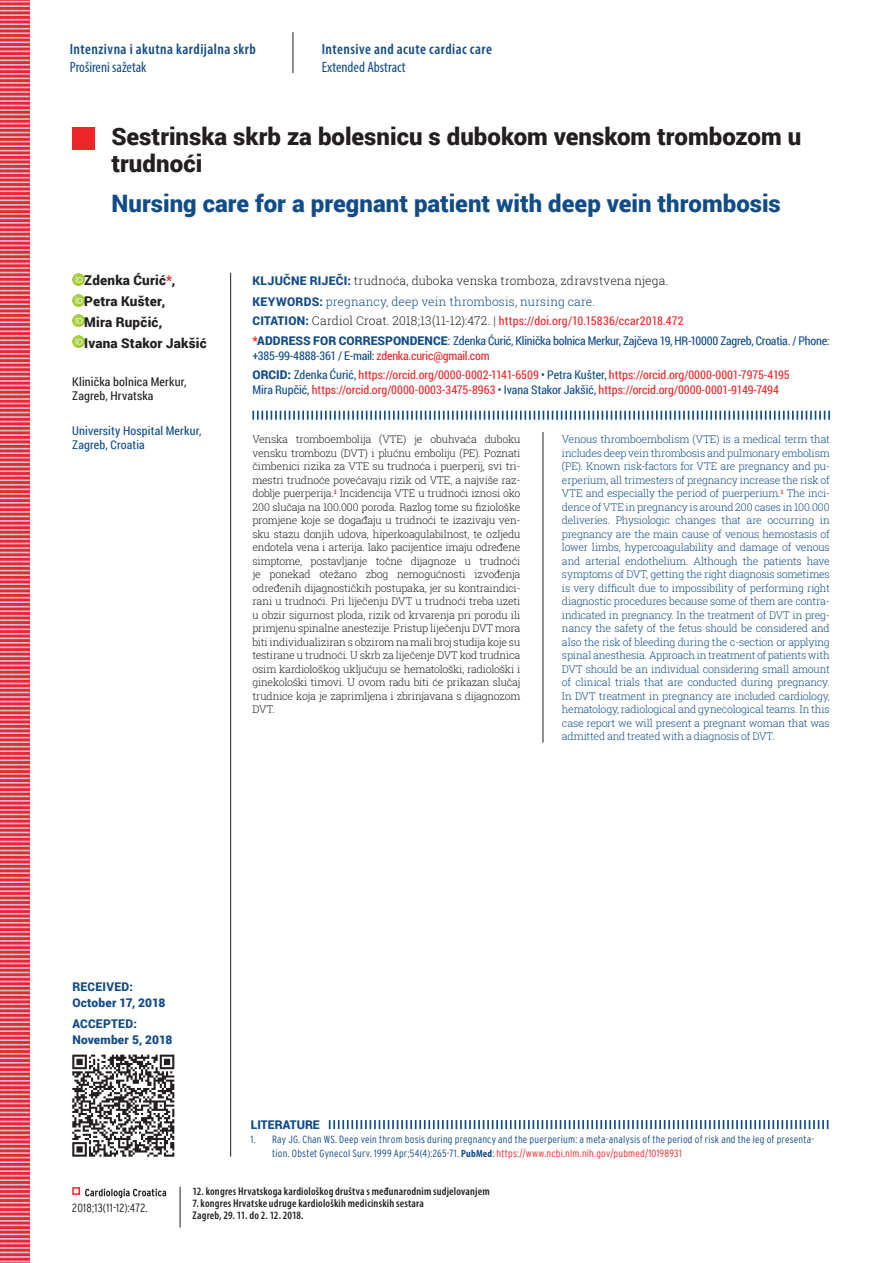
<style>
.page{position:relative;width:893px;height:1263px;background:#fff}
.page>*{position:absolute;margin:0;border:0;box-sizing:border-box;transform-origin:0 0}
.t1{font:900 24px/27px "Roboto";color:#231f20}
.t2{font:900 24px "Roboto";color:#124c87}
.t3{font:600 condensed 15px "Myriad Pro";letter-spacing:.03em;color:#124c87}
.t4{font:condensed 15px "Myriad Pro";color:#124c87}
.t5{font:900 13.5px/20.7px "Roboto";letter-spacing:.015em;color:#231f20}
.t6{font:12px/15px "Roboto Condensed";color:#ee2629}
.t7{font:12px/15px "Roboto Condensed";letter-spacing:-.015em;color:#124c87}
.t8{font:300 12px/20.7px "Roboto Slab";letter-spacing:.01em;color:#231f20}
.t9{font:900 12px/16.5px "Roboto";letter-spacing:.015em;color:#124c87}
.t10{font:12px/13.5px "Roboto Condensed";letter-spacing:.015em;color:#124c87}
.t11{font:12px/13.5px "Roboto Condensed";letter-spacing:.015em;color:#231f20}
.t12{font:300 condensed 12px "Interstate";letter-spacing:.015em;color:#231f20}
.t13{font:600 condensed 11.25px/12px "Myriad Pro";letter-spacing:.015em;color:#231f20}
.t14{font:300 10.5px/13.5px "Roboto Slab";letter-spacing:-.02em;color:#124c87;text-align:justify}
.t15{font:300 10.5px/13.5px "Roboto Slab";letter-spacing:-.02em;color:#231f20;text-align:justify}
.t16{font:300 condensed 10.5px/13.5px "Interstate";letter-spacing:.02em;color:#124c87}
.s1{color:#ee2629}
.s2{font-family:"Roboto";font-weight:900;color:#124c87}
.s3{color:#124c87}
.s4{font-family:"Roboto Slab";font-weight:300;color:#231f20}
.s5{font-family:"Roboto";font-weight:900}
.s6{font-family:"Roboto"}
.s7{font-family:"Myriad Pro";font-weight:700}
</style>
<div class="page">
<svg style="left:85px;top:1188px;width:81px;height:10px"></svg>
<div style="left:72px;top:1187px;width:8px;height:8px;border:2px solid #ee2629"></div>
<hr style="left:180px;top:1187px;width:1px;height:40px;background:#231f20">
<hr style="left:293px;top:32px;width:1px;height:41px;background:#1f2020">
<svg style="left:0;top:0;width:30px;height:1263px;background:#e05f6d"></svg>
<div style="left:72px;top:128px;width:23px;height:22px;background:#ee2629"></div>
<svg style="left:72px;top:273px;width:12px;height:12px"></svg>
<svg style="left:72px;top:294px;width:12px;height:12px"></svg>
<svg style="left:72px;top:315px;width:12px;height:12px"></svg>
<svg style="left:72px;top:335px;width:12px;height:13px"></svg>
<hr style="left:230px;top:273px;width:1px;height:884px;background:#231f20">
<svg style="left:252px;top:411px;width:578px;height:9px"></svg>
<svg style="left:329px;top:1120px;width:499px;height:9px"></svg>
<hr style="left:543px;top:432px;width:1px;height:311px;background:#231f20">
<svg style="left:72px;top:1055px;width:102px;height:102px"></svg>
<h2 class="t3" style="left:70px;top:41px;width:187px">Intenzivna i akutna kardijalna skrb</h2>
<h2 class="t4" style="left:70px;top:58px;width:78px">Prošireni sažetak</h2>
<h2 class="t3" style="left:322px;top:41px;width:172px">Intensive and acute cardiac care</h2>
<h2 class="t4" style="left:322px;top:58px;width:85px">Extended Abstract</h2>
<h1 class="t1" style="left:111px;top:122px;width:691px">Sestrinska skrb za bolesnicu s dubokom venskom trombozom u trudnoći</h1>
<h1 class="t2" style="left:111px;top:186px;width:671px">Nursing care for a pregnant patient with deep vein thrombosis</h1>
<p class="t5" style="left:84px;top:270px;width:124px">Zdenka Ćurić<span class="s1">*</span>,<br>Petra Kušter,<br>Mira Rupčić,<br>Ivana Stakor Jakšić</p>
<p class="t11" style="left:72px;top:375px;width:116px">Klinička bolnica Merkur,<br>Zagreb, Hrvatska</p>
<p class="t10" style="left:72px;top:424px;width:131px">University Hospital Merkur,<br>Zagreb, Croatia</p>
<p class="t8" style="left:252px;top:270px;width:417px"><span class="s2">KLJUČNE RIJEČI:</span> trudnoća, duboka venska tromboza, zdravstvena njega.<br><span class="s2">KEYWORDS:</span> <span class="s3">pregnancy, deep vein thrombosis, nursing care.</span></p>
<p class="t6" style="left:252px;top:313px;width:433px"><span class="s2">CITATION:</span> <span class="s4">Cardiol Croat. 2018;13(11-12):472. |</span> https://doi.org/10.15836/ccar2018.472</p>
<p class="t9" style="left:252px;top:331px;width:103px"><span class="s1">*</span>Address for corr</p>
<p class="t7" style="left:252px;top:332px;width:579px;text-indent:118px"><span class="s5">espon dence</span><span class="s6">:</span> Zdenka Ćurić, Klinička bolnica Merkur, Zajčeva 19, HR-10000 Zagreb, Croatia. / Phone: +385-99-4888-361 / E-mail: <span class="s1">zdenka.curic@gmail.com</span></p>
<p class="t6" style="left:252px;top:367px;width:539px"><span class="s2">ORCID:</span> <span class="s3">Zdenka Ćurić,</span> https://orcid.org/0000-0002-1141-6509 <span class="s3">• Petra Kušter,</span> https://orcid.org/0000-0001-7975-4195<br><span class="s3">Mira Rupčić,</span> https://orcid.org/0000-0003-3475-8963 <span class="s3">• Ivana Stakor Jakšić,</span> https://orcid.org/0000-0001-9149-7494</p>
<p class="t15" style="left:252px;top:432px;width:269px">Venska tromboembolija (VTE) je obuhvaća duboku vensku trombozu (DVT) i plućnu emboliju (PE). Poznati čimbenici rizika za VTE su trudnoća i puerperij, svi tri&shy;mestri trudnoće povećavaju rizik od VTE, a najviše raz&shy;doblje puerperija.<sup>1</sup> Incidencija VTE u trudnoći iznosi oko 200 slučaja na 100.000 poroda. Razlog tome su fiziološke promjene koje se događaju u trudnoći te izazivaju ven&shy;sku stazu donjih udova, hiperkoagulabilnost, te ozljedu endotela vena i arterija. Iako pacijentice imaju određene simptome, postavljanje točne dijagnoze u trudnoći je ponekad otežano zbog nemogućnosti izvođenja određenih dijagnostičkih postupaka, jer su kontraindici&shy;rani u trudnoći. Pri liječenju DVT u trudnoći treba uzeti u obzir sigurnost ploda, rizik od krvarenja pri porodu ili primjenu spinalne anestezije. Pristup liječenju DVT mora biti individualiziran s obzirom na mali broj studija koje su testirane u trudnoći. U skrb za liječenje DVT kod trudnica osim kardiološkog uključuju se hematološki, radiološki i ginekološki timovi. U ovom radu biti će prikazan slučaj trudnice koja je zaprimljena i zbrinjavana s dijagnozom DVT.</p>
<p class="t14" style="left:562px;top:432px;width:269px">Venous thromboembolism (VTE) is a medical term that includes deep vein thrombosis and pulmonary embolism (PE). Known risk-factors for VTE are pregnancy and pu&shy;erperium, all trimesters of pregnancy increase the risk of VTE and especially the period of puerperium.<sup>1</sup> The inci&shy;dence of VTE in pregnancy is around 200 cases in 100.000 deliveries. Physiologic changes that are occurring in pregnancy are the main cause of venous hemostasis of lower limbs, hypercoagulability and damage of venous and arterial endothelium. Although the patients have symptoms of DVT, getting the right diagnosis sometimes is very difficult due to impossibility of performing right diagnostic procedures because some of them are contra&shy;indicated in pregnancy. In the treatment of DVT in preg&shy;nancy the safety of the fetus should be considered and also the risk of bleeding during the c-section or applying spinal anesthesia. Approach in treatment of patients with DVT should be an individual considering small amount of clinical trials that are conducted during pregnancy.<br>In DVT treatment in pregnancy are included cardiology, hematology, radiological and gynecological teams. In this case report we will present a pregnant woman that was admitted and treated with a diagnosis of DVT.</p>
<p class="t9" style="left:72px;top:978px;width:95px">Received:<br>October 17, 2018</p>
<p class="t9" style="left:72px;top:1015px;width:102px">Accepted:<br>November 5, 2018</p>
<p class="t9" style="left:251px;top:1116px;width:69px">LITERATURE</p>
<p class="t16" style="left:272px;top:1133px;width:543px;text-indent:-21px">1. Ray JG. Chan WS. Deep vein throm bosis during pregnancy and the puerperium: a meta-analysis of the period of risk and the leg of presenta&shy;tion. Obstet Gynecol Surv. 1999 Apr;54(4):265-71. <span class="s7">PubMed</span>: <span class="s1">https://www.ncbi.nlm.nih.gov/pubmed/10198931</span></p>
<p class="t12" style="left:72px;top:1201px;width:77px">2018;13(11-12):472.</p>
<p class="t13" style="left:193px;top:1185px;width:299px">12. kongres Hrvatskoga kardiološkog društva s međunarodnim sudjelovanjem</p>
<p class="t13" style="left:193px;top:1197px;width:233px">7. kongres Hrvatske udruge kardioloških medicinskih sestara<br>Zagreb, 29. 11. do 2. 12. 2018.</p>
</div>
